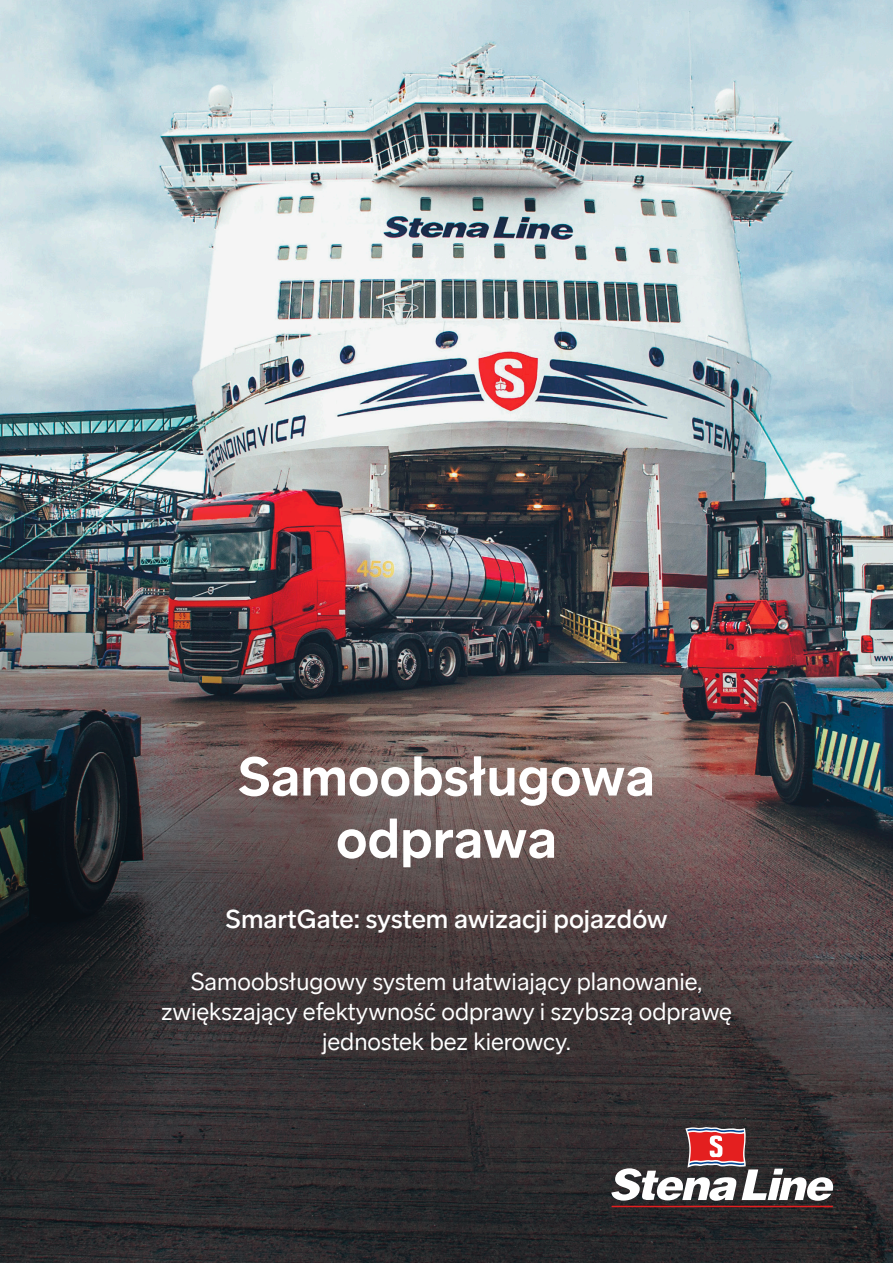
<style>
.page{position:relative;width:893px;height:1263px;background:#fff}
.page>*{position:absolute;margin:0;border:0;box-sizing:border-box;transform-origin:0 0}
.A4_Title{font:700 55.95px/62.2px "Stena Sans";color:#fff;text-align:center}
.A4_Preamble{font:500 27px "Stena Sans";color:#fff}
.A4_Preamble-2{font:24.9px/29.8px "Stena Sans";color:#fff;text-align:center}
</style>
<div class="page">
<img style="left:0;top:0;width:893px;height:1263px">
<hr style="left:611px;top:1206px;width:222px;height:1px;background:#e41f1f">
<svg style="left:611px;top:1127px;width:222px;height:74px"></svg>
<p class="A4_Title" style="left:238px;top:745px;width:418px">Samoobsługowa odprawa</p>
<p class="A4_Preamble" style="left:226px;top:903px;width:444px">SmartGate: system awizacji pojazdów</p>
<p class="A4_Preamble-2" style="left:161px;top:967px;width:572px">Samoobsługowy system ułatwiający planowanie, zwiększający efektywność odprawy i szybszą odprawę jednostek bez kierowcy.</p>
</div>
